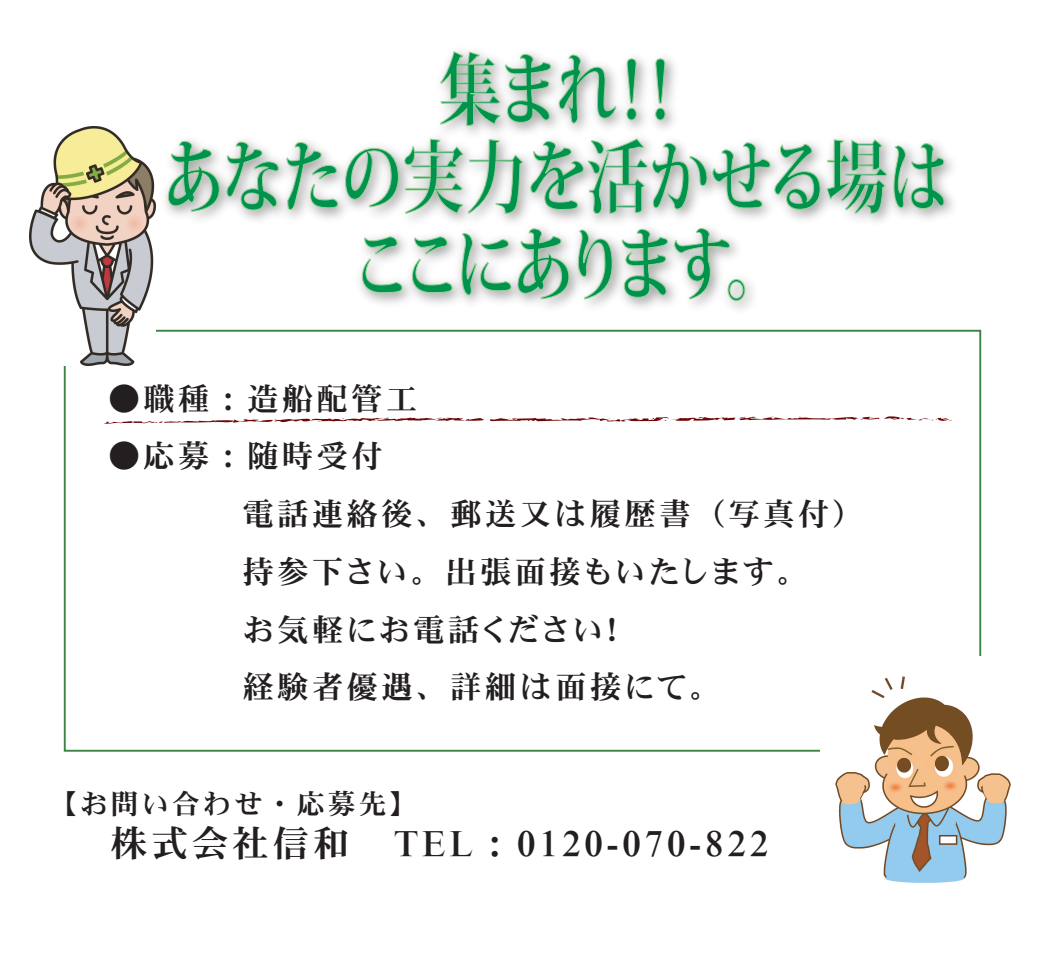
<style>
.page{position:relative;width:1042px;height:980px;background:#fff}
.page>*{position:absolute;margin:0;border:0;box-sizing:border-box;transform-origin:0 0}
.t1{font:700 78.75px/87.5px "Koz Min Pr 6 N";letter-spacing:-.06em;color:#00934d;text-align:center;scale:.79 1}
.t2{font:36.75px "DHHS Mincho W7 WINP RKSJ H";letter-spacing:.1em;color:#231f20}
.t3{font:31.5px/57.8px "DHHS Mincho W7 WINP RKSJ H";letter-spacing:.1em;color:#231f20}
.t4{font:28px "DHHS Mincho W7 WINP RKSJ H";letter-spacing:.1em;color:#231f20}
.s1{font-size:28px}
</style>
<div class="page">
<img style="left:30px;top:127px;width:123px;height:239px">
<svg style="left:103px;top:416px;width:849px;height:8px"></svg>
<img style="left:835px;top:676px;width:176px;height:207px">
<img style="left:153px;top:54px;width:815px;height:278px">
<svg style="left:440px;top:51px;width:111px;height:75px"></svg>
<svg style="left:558px;top:55px;width:58px;height:69px"></svg>
<svg style="left:626px;top:58px;width:11px;height:62px"></svg>
<svg style="left:655px;top:58px;width:10px;height:62px"></svg>
<svg style="left:168px;top:141px;width:52px;height:71px"></svg>
<svg style="left:226px;top:142px;width:53px;height:68px"></svg>
<svg style="left:286px;top:142px;width:52px;height:68px"></svg>
<svg style="left:345px;top:139px;width:178px;height:75px"></svg>
<svg style="left:530px;top:138px;width:290px;height:76px"></svg>
<svg style="left:826px;top:139px;width:61px;height:75px;background:#cbd3ca"></svg>
<svg style="left:893px;top:143px;width:51px;height:66px"></svg>
<svg style="left:362px;top:236px;width:40px;height:57px"></svg>
<svg style="left:412px;top:236px;width:40px;height:57px"></svg>
<svg style="left:461px;top:233px;width:50px;height:62px"></svg>
<svg style="left:517px;top:228px;width:52px;height:71px"></svg>
<svg style="left:578px;top:230px;width:34px;height:70px"></svg>
<svg style="left:622px;top:229px;width:46px;height:69px"></svg>
<svg style="left:674px;top:228px;width:71px;height:73px"></svg>
<h1 class="t1" style="left:163px;top:48px;width:998px">集まれ！！<br>あなたの実力を活かせる場はここにあります。</h1>
<p class="t3" style="left:108px;top:371px;width:310px">●職種：造船配管工</p>
<p class="t3" style="left:242px;top:428px;width:623px;text-indent:-134px">●応募：随時受付<br>電話連絡後、郵送又は履歴書（写真付）持参下さい。出張面接もいたします。<br>お気軽にお電話ください！<br>経験者優遇、詳細は面接にて。</p>
<p class="t4" style="left:49px;top:790px;width:370px">【お問い合わせ・応募先】</p>
<p class="t2" style="left:49px;top:825px;width:721px"><span class="s1">　　</span>株式会社信和　TEL：0120-070-822</p>
</div>
